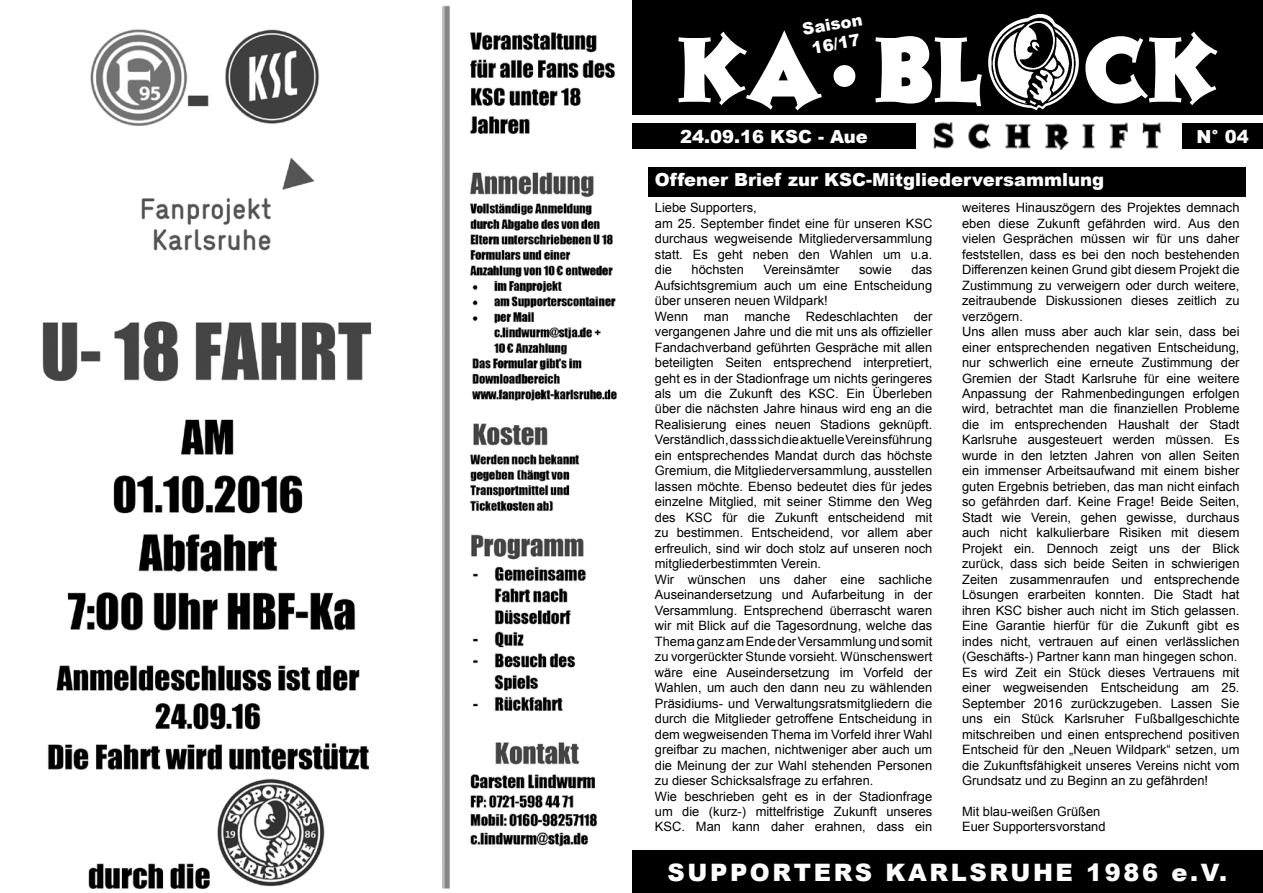
<style>
.page{position:relative;width:1263px;height:893px;background:#fff}
.page>*{position:absolute;margin:0;border:0;box-sizing:border-box;transform-origin:0 0}
.t1{font:900 24px "Arial";letter-spacing:.11em;color:#fff}
.t2{font:900 18px "Arial";color:#fff}
.t3{font:900 16.5px/19.8px "Arial";color:#fff;text-align:center}
.t4{font:12.9px/15.5px "Arial";color:#000}
</style>
<div class="page">
<div style="left:632px;top:850px;width:631px;height:43px;background:#000"></div>
<div style="left:631px;top:0;width:632px;height:115px;background:#000"></div>
<img style="left:1031px;top:14px;width:18px;height:96px">
<img style="left:988px;top:16px;width:91px;height:93px">
<svg style="left:875px;top:36px;width:107px;height:70px"></svg>
<svg style="left:678px;top:30px;width:144px;height:80px"></svg>
<svg style="left:1085px;top:32px;width:132px;height:73px"></svg>
<div style="left:833px;top:65px;width:22px;height:22px;background:#fff;border-radius:50%"></div>
<div style="left:631px;top:123px;width:285px;height:26px;background:#000"></div>
<div style="left:1182px;top:123px;width:81px;height:26px;background:#000"></div>
<img style="left:933px;top:122px;width:229px;height:28px">
<img style="left:42px;top:5px;width:576px;height:884px">
<div style="left:648px;top:167px;width:598px;height:29px;background:#000"></div>
<p class="t3" style="left:801px;top:19px;width:62px;rotate:-10deg">Saison<br>16/17</p>
<h2 class="t2" style="left:680px;top:123px;width:189px">24.09.16 KSC - Aue</h2>
<h2 class="t2" style="left:1196px;top:123px;width:54px">N° 04</h2>
<h2 class="t2" style="left:655px;top:166px;width:451px">Offener Brief zur KSC-Mitgliederversammlung</h2>
<p class="t4" style="left:962px;top:200px;width:279px">weiteres Hinauszögern des Projektes demnach eben diese Zukunft gefährden wird. Aus den vielen Gesprächen müssen wir für uns daher feststellen, dass es bei den noch bestehenden Differenzen keinen Grund gibt diesem Projekt die Zustimmung zu verweigern oder durch weitere, zeitraubende Diskussionen dieses zeitlich zu verzögern.<br>Uns allen muss aber auch klar sein, dass bei einer entsprechenden negativen Entscheidung, nur schwerlich eine erneute Zustimmung der Gremien der Stadt Karlsruhe für eine weitere Anpassung der Rahmenbedingungen erfolgen wird, betrachtet man die finanziellen Probleme die im entsprechenden Haushalt der Stadt Karlsruhe ausgesteuert werden müssen. Es wurde in den letzten Jahren von allen Seiten ein immenser Arbeitsaufwand mit einem bisher guten Ergebnis betrieben, das man nicht einfach so gefährden darf. Keine Frage! Beide Seiten, Stadt wie Verein, gehen gewisse, durchaus auch nicht kalkulierbare Risiken mit diesem Projekt ein. Dennoch zeigt uns der Blick zurück, dass sich beide Seiten in schwierigen Zeiten zusammenraufen und entsprechende Lösungen erarbeiten konnten. Die Stadt hat ihren KSC bisher auch nicht im Stich gelassen.<br>Eine Garantie hierfür für die Zukunft gibt es indes nicht, vertrauen auf einen verlässlichen (Geschäfts-) Partner kann man hingegen schon.<br>Es wird Zeit ein Stück dieses Vertrauens mit einer wegweisenden Entscheidung am 25.<br>September 2016 zurückzugeben. Lassen Sie uns ein Stück Karlsruher Fußballgeschichte mitschreiben und einen entsprechend positiven Entscheid für den „Neuen Wildpark“ setzen, um die Zukunftsfähigkeit unseres Vereins nicht vom Grundsatz und zu Beginn an zu gefährden!</p>
<p class="t4" style="left:962px;top:804px;width:145px">Mit blau-weißen Grüßen<br>Euer Supportersvorstand</p>
<p class="t4" style="left:655px;top:200px;width:279px">Liebe Supporters,<br>am 25. September findet eine für unseren KSC durchaus wegweisende Mitgliederversammlung statt. Es geht neben den Wahlen um u.a. die</p>
<p class="t4" style="left:692px;top:262px;width:54px">höchsten</p>
<p class="t4" style="left:763px;top:262px;width:77px">Vereinsämter</p>
<p class="t4" style="left:859px;top:262px;width:34px">sowie</p>
<p class="t4" style="left:655px;top:262px;width:279px;text-indent:257px">das Aufsichtsgremium auch um eine Entscheidung über unseren neuen Wildpark!<br>Wenn man manche Redeschlachten der vergangenen Jahre und die mit uns als offizieller Fandachverband geführten Gespräche mit allen beteiligten Seiten entsprechend interpretiert, geht es in der Stadionfrage um nichts geringeres als um die Zukunft des KSC. Ein Überleben über die nächsten Jahre hinaus wird eng an die Realisierung eines neuen Stadions geknüpft.<br>Verständlich, dass sich die aktuelle Vereinsführung ein entsprechendes Mandat durch das höchste Gremium, die Mitgliederversammlung, ausstellen lassen möchte. Ebenso bedeutet dies für jedes einzelne Mitglied, mit seiner Stimme den Weg des KSC für die Zukunft entscheidend mit zu bestimmen. Entscheidend, vor allem aber erfreulich, sind wir doch stolz auf unseren noch mitgliederbestimmten Verein.<br>Wir wünschen uns daher eine sachliche Auseinandersetzung und Aufarbeitung in der Versammlung. Entsprechend überrascht waren wir mit Blick auf die Tagesordnung, welche das Thema ganz am Ende der Versammlung und somit zu vorgerückter Stunde vorsieht. Wünschenswert wäre eine Auseindersetzung im Vorfeld der Wahlen, um auch den dann neu zu wählenden Präsidiums- und Verwaltungsratsmitgliedern die durch die Mitglieder getroffene Entscheidung in dem wegweisenden Thema im Vorfeld ihrer Wahl greifbar zu machen, nichtweniger aber auch um die Meinung der zur Wahl stehenden Personen zu dieser Schicksalsfrage zu erfahren.<br>Wie beschrieben geht es in der Stadionfrage um die (kurz-) mittelfristige Zukunft unseres KSC. Man kann daher erahnen, dass ein</p>
<h1 class="t1" style="left:667px;top:855px;width:561px">SUPPORTERS KARLSRUHE 1986 e.V.</h1>
</div>
